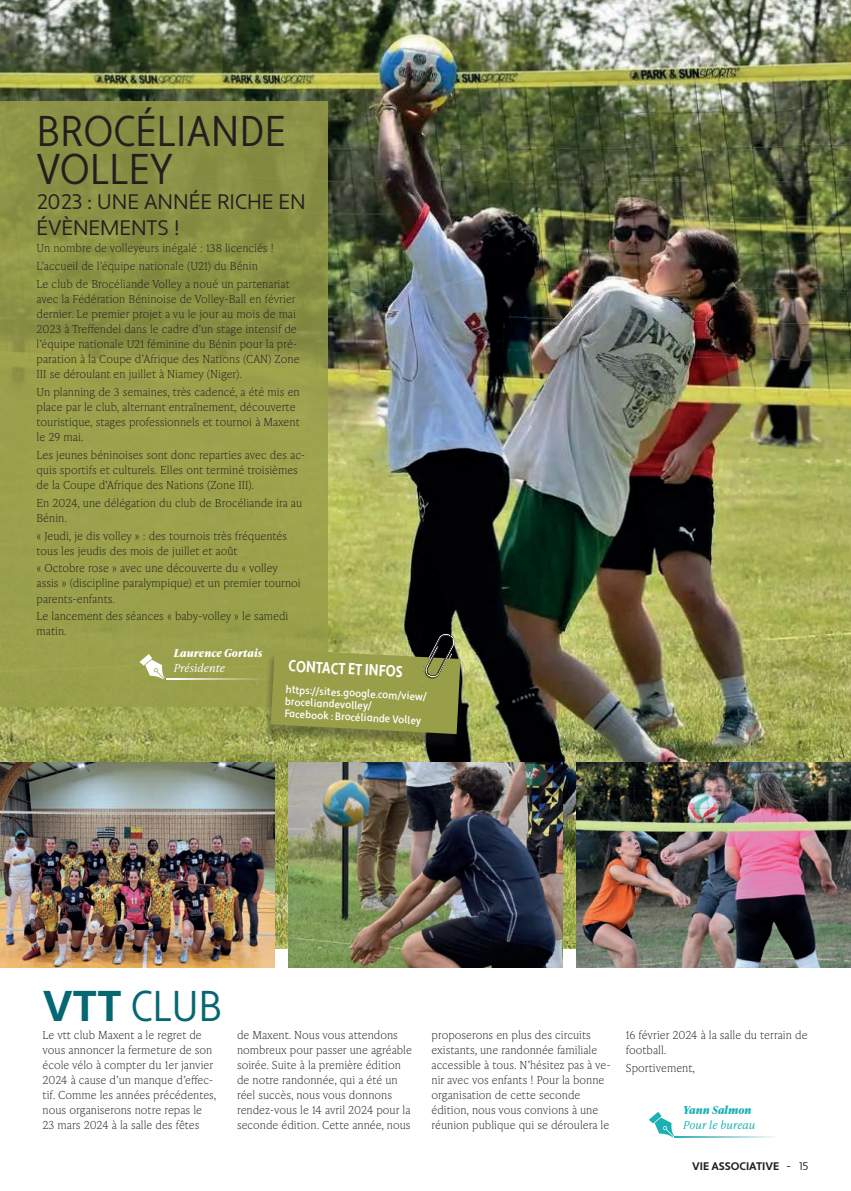
<style>
.page{position:relative;width:851px;height:1191px;background:#fff}
.page>*{position:absolute;margin:0;border:0;box-sizing:border-box;transform-origin:0 0}
.t1{font:condensed 43px/38px "Apertura";color:#231f20}
.t2{font:condensed 43px "Apertura";color:#046771}
.t3{font:21px/25.2px "Apertura";color:#231f20}
.t4{font:700 condensed 16px "Apertura";color:#fff;scale:.9 1}
.t5{font:100 11px/15px "Ivy Presto Text";color:#231f20}
.t6{font:500 condensed 11px/12px "Apertura";color:#fff}
.t7{font:700 11px "Apertura";color:#231f20}
.t8{font:italic 700 11px "Ivy Presto Text";color:#fff}
.t9{font:italic 300 11px "Ivy Presto Text";color:#1bb1b3}
.t10{font:italic 700 11px "Ivy Presto Text";color:#1bb1b3}
.t11{font:italic 300 11px "Ivy Presto Text";color:#fff}
.s1{font-weight:700;font-stretch:normal}
.s2{font-weight:400}
</style>
<div class="page">
<img style="left:0;top:0;width:850px;height:949px">
<svg style="left:0;top:101px;width:328px;height:605px;background:#949a48"></svg>
<svg style="left:649px;top:1112px;width:25px;height:25px"></svg>
<svg style="left:674px;top:1136px;width:101px;height:1px"></svg>
<img style="left:288px;top:763px;width:274px;height:205px">
<img style="left:576px;top:763px;width:274px;height:205px">
<img style="left:0;top:763px;width:274px;height:205px">
<svg style="left:139px;top:654px;width:26px;height:25px"></svg>
<svg style="left:167px;top:678px;width:95px;height:1px"></svg>
<div style="left:262px;top:653px;width:201px;height:95px;background:#231f20;opacity:.36"></div>
<svg style="left:271px;top:634px;width:189px;height:100px;background:#909547"></svg>
<h1 class="t1" style="left:37px;top:114px;width:250px">BROCÉLIANDE<br>VOLLEY</h1>
<h2 class="t3" style="left:37px;top:190px;width:270px">2023 : UNE ANNÉE RICHE EN<br>ÉVÈNEMENTS !</h2>
<p class="t5" style="left:37px;top:239px;width:255px;line-height:17.8px">Un nombre de volleyeurs inégalé : 138 licenciés !<br>L’accueil de l’équipe nationale (U21) du Bénin<br>Le club de Brocéliande Volley a noué un partenariat</p>
<p class="t5" style="left:37px;top:291px;width:264px">avec la Fédération Béninoise de Volley-Ball en février dernier. Le premier projet a vu le jour au mois de mai 2023 à Treffendel dans le cadre d’un stage intensif de l’équipe nationale U21 féminine du Bénin pour la pré&shy;paration à la Coupe d’Afrique des Nations (CAN) Zone III se déroulant en juillet à Niamey (Niger).</p>
<p class="t5" style="left:37px;top:384px;width:265px">Un planning de 3 semaines, très cadencé, a été mis en place par le club, alternant entraînement, découverte touristique, stages professionnels et tournoi à Maxent le 29 mai.</p>
<p class="t5" style="left:37px;top:447px;width:270px">Les jeunes béninoises sont donc reparties avec des ac&shy;quis sportifs et culturels. Elles ont terminé troisièmes de la Coupe d’Afrique des Nations (Zone III).</p>
<p class="t5" style="left:37px;top:495px;width:267px">En 2024, une délégation du club de Brocéliande ira au<br>Bénin.</p>
<p class="t5" style="left:37px;top:527px;width:252px">« Jeudi, je dis volley » : des tournois très fréquentés tous les jeudis des mois de juillet et août</p>
<p class="t5" style="left:37px;top:560px;width:266px">« Octobre rose » avec une découverte du « volley assis » (discipline paralympique) et un premier tournoi parents-enfants.</p>
<p class="t5" style="left:37px;top:608px;width:253px">Le lancement des séances « baby-volley » le samedi matin.</p>
<p class="t8" style="left:174px;top:645px;width:90px">Laurence Gortais</p>
<p class="t11" style="left:174px;top:660px;width:53px">Présidente</p>
<p class="t6" style="left:286px;top:683px;width:143px;rotate:3deg">https://sites.google.com/view/ broceliandevolley/<br>Facebook : Brocéliande Volley</p>
<h3 class="t4" style="left:289px;top:656px;width:129px;rotate:3deg">CONTACT ET INFOS</h3>
<h1 class="t2" style="left:43px;top:980px;width:181px"><span class="s1">VTT</span> CLUB</h1>
<p class="t5" style="left:43px;top:1027px;width:175px">Le vtt club Maxent a le regret de vous annoncer la fermeture de son école vélo à compter du 1er janvier<br>2024 à cause d’un manque d’effec&shy;tif. Comme les années précédentes, nous organiserons notre repas le<br>23 mars 2024 à la salle des fêtes</p>
<p class="t5" style="left:237px;top:1027px;width:176px">de Maxent. Nous vous attendons nombreux pour passer une agréable soirée. Suite à la première édition de notre randonnée, qui a été un réel succès, nous vous donnons rendez-vous le 14 avril 2024 pour la seconde édition. Cette année, nous</p>
<p class="t5" style="left:431px;top:1027px;width:181px">proposerons en plus des circuits existants, une randonnée familiale accessible à tous. N’hésitez pas à ve&shy;nir avec vos enfants ! Pour la bonne organisation de cette seconde édition, nous vous convions à une réunion publique qui se déroulera le</p>
<p class="t5" style="left:626px;top:1027px;width:183px">16 février 2024 à la salle du terrain de football.</p>
<p class="t5" style="left:626px;top:1060px;width:71px">Sportivement,</p>
<p class="t10" style="left:683px;top:1102px;width:70px">Yann Salmon</p>
<p class="t9" style="left:683px;top:1117px;width:74px">Pour le bureau</p>
<p class="t7" style="left:692px;top:1160px;width:118px">VIE ASSOCIATIVE <span class="s2">- 15</span></p>
</div>
